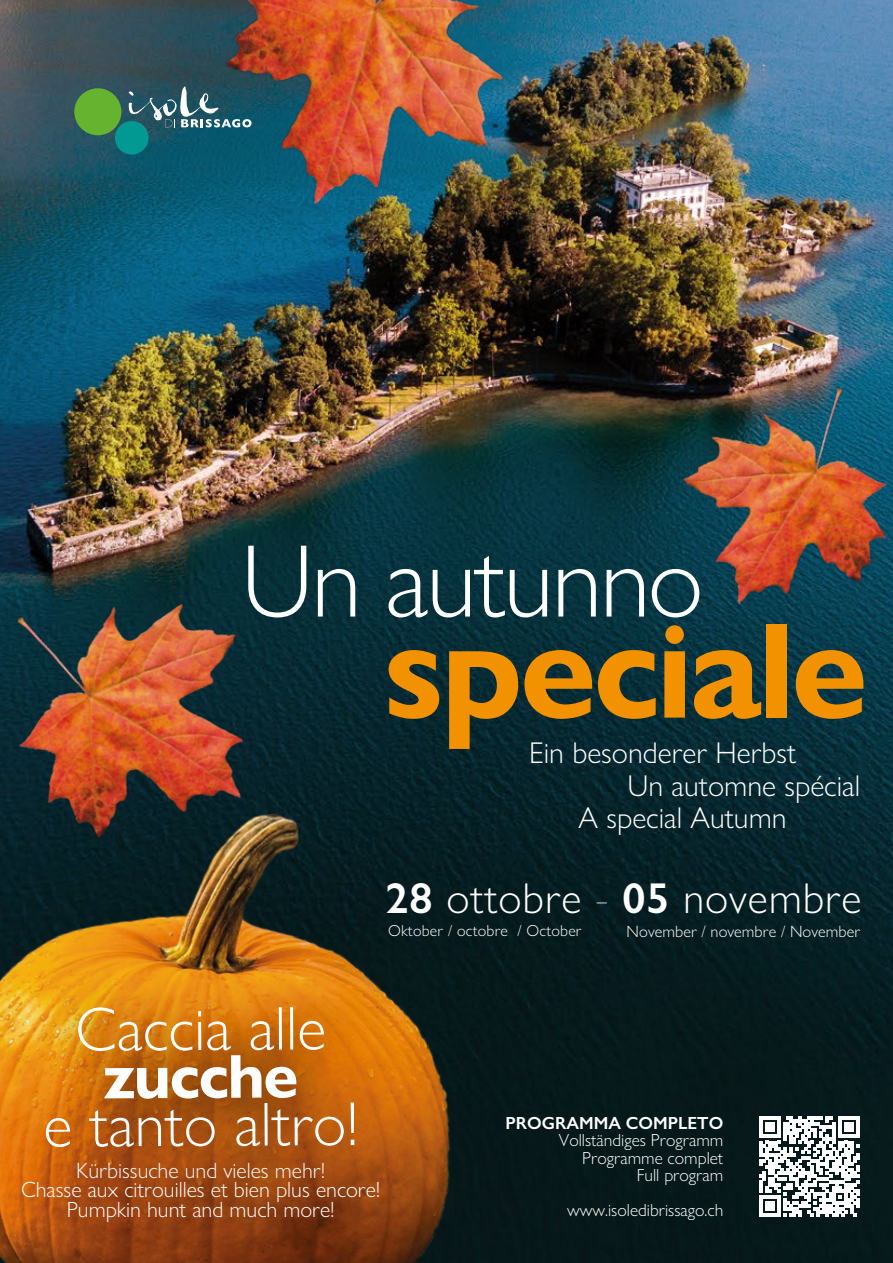
<style>
.page{position:relative;width:893px;height:1263px;background:#fff}
.page>*{position:absolute;margin:0;border:0;box-sizing:border-box;transform-origin:0 0}
.t1{font:700 136.65px "Gill Sans Nova";letter-spacing:-.025em;color:#f39200}
.t2{font:300 103.95px "Gill Sans Nova";letter-spacing:-.025em;color:#fff}
.t3{font:300 62.25px "Gill Sans Nova";letter-spacing:-.005em;color:#fff}
.t4{font:700 62.25px "Gill Sans Nova";letter-spacing:-.03em;color:#fff}
.t5{font:300 43.35px "Gill Sans Nova";letter-spacing:.02em;color:#fff}
.t6{font:300 30.15px "Gill Sans Nova";color:#fff}
.t7{font:300 22.05px/19.5px "Gill Sans Nova";color:#fff;text-align:center}
.t8{font:300 17.55px/17.5px "Gill Sans Nova";color:#fff;text-align:right}
.t9{font:600 17.55px "Gill Sans Nova";color:#fff}
.t10{font:300 16.35px "Gill Sans Nova";letter-spacing:.005em;color:#fff}
.t11{font:300 15.9px "Gill Sans Nova";letter-spacing:.015em;color:#fff}
.s1{font-weight:600}
.s2{font-weight:200}
</style>
<div class="page">
<img style="left:0;top:0;width:893px;height:1263px">
<img style="left:392px;top:627px;width:313px;height:636px">
<img style="left:0;top:1100px;width:449px;height:163px">
<svg style="left:759px;top:1117px;width:100px;height:100px"></svg>
<img style="left:0;top:937px;width:427px;height:294px">
<img style="left:0;top:431px;width:392px;height:573px">
<img style="left:63px;top:0;width:593px;height:299px">
<img style="left:549px;top:283px;width:344px;height:443px">
<h2 class="t2" style="left:241px;top:518px;width:464px">Un autunno</h2>
<h1 class="t1" style="left:382px;top:586px;width:487px">speciale</h1>
<h3 class="t6" style="left:529px;top:735px;width:269px">Ein besonderer Herbst</h3>
<h3 class="t6" style="left:627px;top:767px;width:234px">Un automne spécial</h3>
<h3 class="t6" style="left:579px;top:799px;width:210px">A special Autumn</h3>
<h3 class="t5" style="left:386px;top:872px;width:477px"><span class="s1">28</span> ottobre <span class="s2">-</span> <span class="s1">05</span> novembre</h3>
<p class="t11" style="left:388px;top:921px;width:195px">Oktober / octobre / October</p>
<p class="t10" style="left:627px;top:921px;width:235px">November / novembre / November</p>
<h3 class="t3" style="left:75px;top:991px;width:253px">Caccia alle</h3>
<h3 class="t4" style="left:103px;top:1038px;width:197px">zucche</h3>
<h3 class="t3" style="left:44px;top:1087px;width:317px">e tanto altro!</h3>
<p class="t7" style="left:21px;top:1160px;width:361px">Kürbissuche und vieles mehr!<br>Chasse aux citrouilles et bien plus encore!<br>Pumpkin hunt and much more!</p>
<p class="t9" style="left:506px;top:1112px;width:219px">PROGRAMMA COMPLETO</p>
<p class="t8" style="left:559px;top:1131px;width:166px">Vollständiges Programm<br>Programme complet<br>Full program</p>
<p class="t8" style="left:567px;top:1201px;width:158px">www.isoledibrissago.ch</p>
</div>
